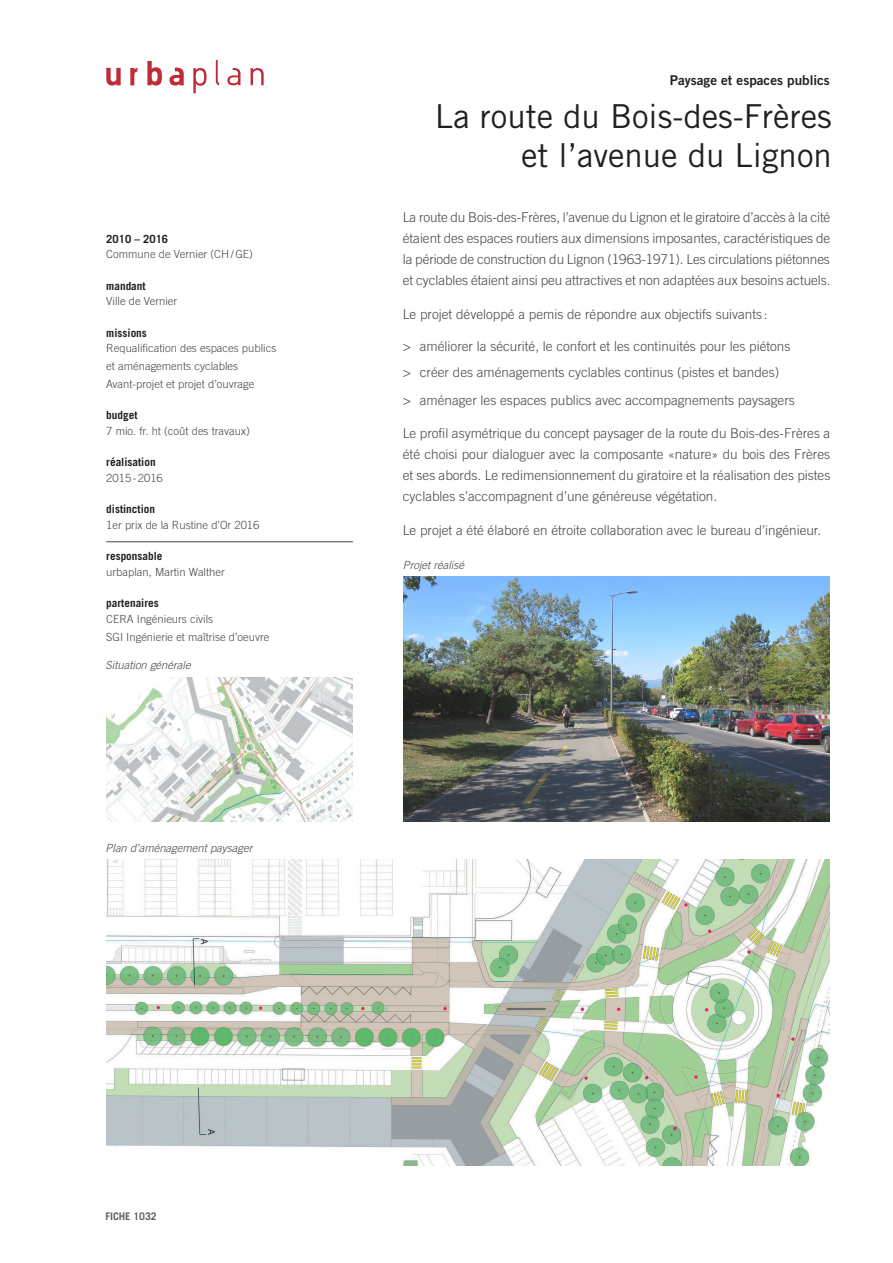
<style>
.page{position:relative;width:893px;height:1263px;background:#fff}
.page>*{position:absolute;margin:0;border:0;box-sizing:border-box;transform-origin:0 0}
.t1{font:33px/39.6px "Trade Gothic LT Std";color:#231f20;text-align:right}
.t2{font:300 13.5px/21px "Trade Gothic LT Std";color:#464748;text-align:justify}
.t3{font:13.5px "Trade Gothic LT Std Bd 2";color:#231f20}
.t4{font:300 11.25px/17.7px "Trade Gothic LT Std";color:#464748}
.t5{font:700 11.25px "Trade Gothic LT Std";color:#231f20}
.t6{font:italic 300 11.25px "Trade Gothic LT Std";color:#464748}
.t7{font:700 10.5px "Trade Gothic LT Std";color:#616164}
</style>
<div class="page">
<svg style="left:106px;top:68px;width:15px;height:18px"></svg>
<svg style="left:130px;top:68px;width:7px;height:17px"></svg>
<svg style="left:147px;top:61px;width:15px;height:25px"></svg>
<svg style="left:169px;top:68px;width:15px;height:18px"></svg>
<svg style="left:193px;top:68px;width:14px;height:25px"></svg>
<svg style="left:216px;top:60px;width:3px;height:25px"></svg>
<svg style="left:227px;top:68px;width:13px;height:17px"></svg>
<svg style="left:251px;top:68px;width:13px;height:17px"></svg>
<img style="left:107px;top:859px;width:722px;height:306px">
<img style="left:107px;top:677px;width:246px;height:145px">
<img style="left:404px;top:576px;width:425px;height:246px">
<hr style="left:106px;top:541px;width:247px;height:1px;background:#464748">
<p class="t5" style="left:106px;top:232px;width:63px">2010 – 2016</p>
<p class="t4" style="left:106px;top:245px;width:148px">Commune de Vernier (CH /GE)</p>
<p class="t5" style="left:106px;top:279px;width:41px">mandant</p>
<p class="t4" style="left:106px;top:292px;width:73px">Ville de Vernier</p>
<p class="t5" style="left:106px;top:326px;width:42px">missions</p>
<p class="t4" style="left:106px;top:339px;width:172px">Requalification des espaces publics et aménagements cyclables<br>Avant-projet et projet d’ouvrage</p>
<p class="t5" style="left:106px;top:408px;width:33px">budget</p>
<p class="t4" style="left:106px;top:422px;width:145px">7 mio. fr. ht (coût des travaux)</p>
<p class="t5" style="left:106px;top:455px;width:51px">réalisation</p>
<p class="t4" style="left:106px;top:469px;width:58px">2015-2016</p>
<p class="t5" style="left:106px;top:502px;width:50px">distinction</p>
<p class="t4" style="left:106px;top:516px;width:155px">1er prix de la Rustine d’Or 2016</p>
<p class="t5" style="left:106px;top:549px;width:58px">responsable</p>
<p class="t4" style="left:106px;top:563px;width:120px">urbaplan, Martin Walther</p>
<p class="t5" style="left:106px;top:596px;width:54px">partenaires</p>
<p class="t4" style="left:106px;top:610px;width:165px">CERA Ingénieurs civils<br>SGI Ingénierie et maîtrise d’oeuvre</p>
<p class="t6" style="left:106px;top:658px;width:87px">Situation générale</p>
<p class="t6" style="left:106px;top:841px;width:148px">Plan d’aménagement paysager</p>
<p class="t3" style="left:670px;top:72px;width:162px">Paysage et espaces publics</p>
<h1 class="t1" style="left:435px;top:96px;width:398px">La route du Bois-des-Frères et l’avenue du Lignon</h1>
<p class="t2" style="left:403px;top:207px;width:429px">La route du Bois-des-Frères, l’avenue du Lignon et le giratoire d’accès à la cité étaient des espaces routiers aux dimensions imposantes, caractéristiques de la période de construction du Lignon (1963-1971). Les circulations piétonnes et cyclables étaient ainsi peu attractives et non adaptées aux besoins actuels.</p>
<p class="t2" style="left:403px;top:304px;width:366px">Le projet développé a pemis de répondre aux objectifs suivants :</p>
<p class="t2" style="left:403px;top:333px;width:389px;line-height:26px">&gt; améliorer la sécurité, le confort et les continuités pour les piétons &gt; créer des aménagements cyclables continus (pistes et bandes)</p>
<p class="t2" style="left:403px;top:389px;width:393px">&gt; aménager les espaces publics avec accompagnements paysagers</p>
<p class="t2" style="left:403px;top:423px;width:429px">Le profil asymétrique du concept paysager de la route du Bois-des-Frères a été choisi pour dialoguer avec la composante «nature» du bois des Frères et ses abords. Le redimensionnement du giratoire et la réalisation des pistes cyclables s’accompagnent d’une généreuse végétation.</p>
<p class="t2" style="left:403px;top:520px;width:420px">Le projet a été élaboré en étroite collaboration avec le bureau d’ingénieur.</p>
<p class="t6" style="left:403px;top:558px;width:63px">Projet réalisé</p>
<p class="t7" style="left:105px;top:1210px;width:53px">FICHE 1032</p>
</div>
